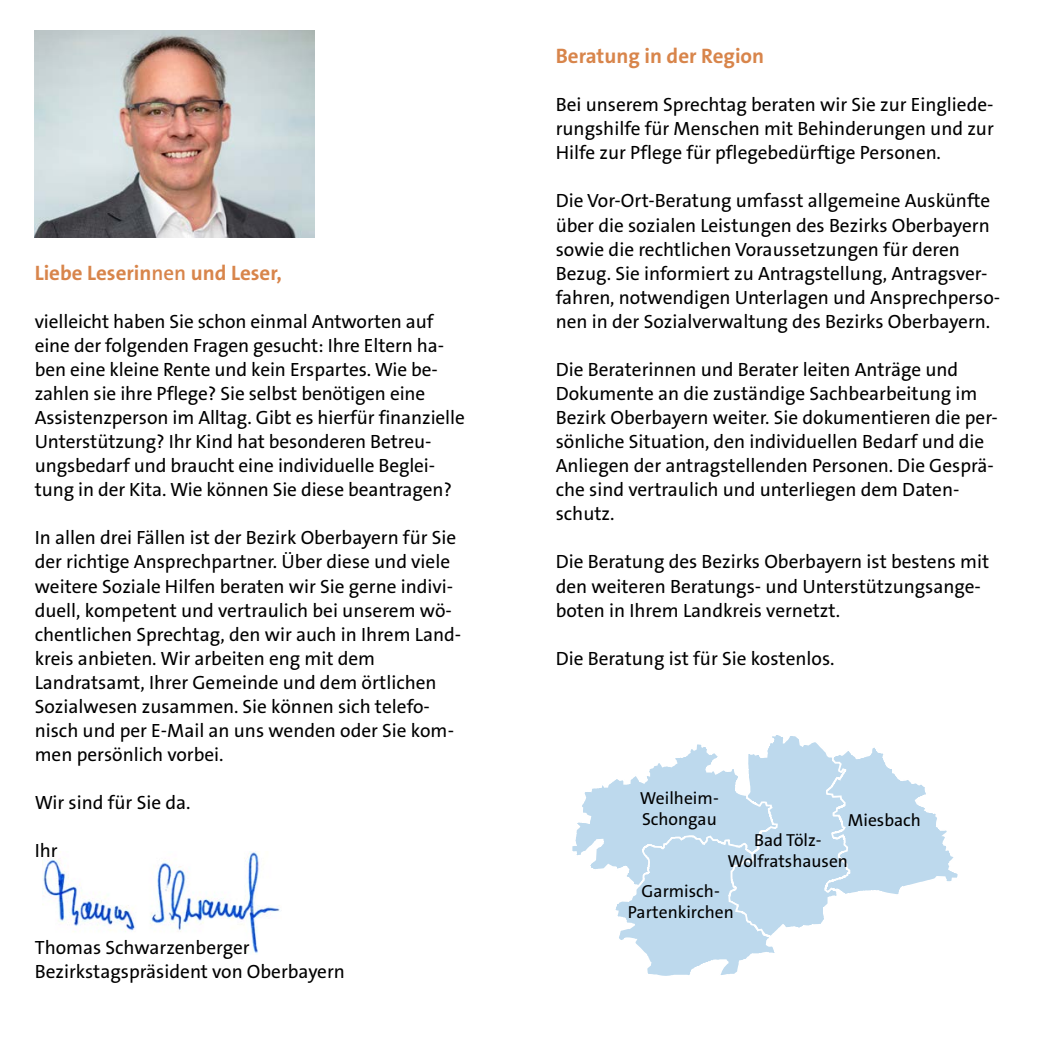
<style>
.page{position:relative;width:1042px;height:1042px;background:#fff}
.page>*{position:absolute;margin:0;border:0;box-sizing:border-box;transform-origin:0 0}
.H2{font:21px "The Sans LP7 Bld";color:#d8854b}
.p_fließtext{font:19.25px/24.2px "The Sans LP5 Plain";color:#000}
.t1{font:17.5px/21px "The Sans LP5 Plain";color:#000;text-align:center}
.s1{font-family:"The Sans LP6 Se Bld"}
</style>
<div class="page">
<img style="left:42px;top:851px;width:238px;height:103px">
<img style="left:35px;top:30px;width:280px;height:207px">
<svg style="left:572px;top:735px;width:386px;height:241px"></svg>
<h1 class="H2" style="left:35px;top:259px;width:249px">Liebe Leserin<span class="s1">nen</span> und Leser,</h1>
<p class="p_fließtext" style="left:35px;top:309px;width:432px">vielleicht haben Sie schon einmal Antworten auf eine der folgenden Fragen gesucht: Ihre Eltern ha&shy;ben eine kleine Rente und kein Erspartes. Wie be&shy;zahlen sie ihre Pflege? Sie selbst benötigen eine Assistenzperson im Alltag. Gibt es hierfür finanzielle Unterstützung? Ihr Kind hat besonderen Betreu&shy;ungsbedarf und braucht eine individuelle Beglei&shy;tung in der Kita. Wie können Sie diese beantragen?</p>
<p class="p_fließtext" style="left:35px;top:526px;width:428px">In allen drei Fällen ist der Bezirk Oberbayern für Sie der richtige Ansprechpartner. Über diese und viele weitere Soziale Hilfen beraten wir Sie gerne indivi&shy;duell, kompetent und vertraulich bei unserem wö&shy;chentlichen Sprechtag, den wir auch in Ihrem Land&shy;kreis anbieten. Wir arbeiten eng mit dem Landratsamt, Ihrer Gemeinde und dem örtlichen Sozialwesen zusammen. Sie können sich telefo&shy;nisch und per E-Mail an uns wenden oder Sie kom&shy;men persönlich vorbei.</p>
<p class="p_fließtext" style="left:35px;top:791px;width:157px">Wir sind für Sie da.</p>
<p class="p_fließtext" style="left:35px;top:839px;width:24px">Ihr</p>
<p class="p_fließtext" style="left:35px;top:935px;width:312px">Thomas Schwarzenberger<br>Bezirkstagspräsident von Oberbayern</p>
<h1 class="H2" style="left:556px;top:42px;width:210px">Beratung in der Region</h1>
<p class="p_fließtext" style="left:556px;top:93px;width:440px;text-align:justify">Bei unserem Sprechtag beraten wir Sie zur Eingliede&shy;rungshilfe für Menschen mit Behinderungen und zur Hilfe zur Pflege für pflegebedürftige Personen.</p>
<p class="p_fließtext" style="left:556px;top:189px;width:446px">Die Vor-Ort-Beratung umfasst allgemeine Auskünfte über die sozialen Leistungen des Bezirks Oberbayern sowie die rechtlichen Voraussetzungen für deren Bezug. Sie informiert zu Antragstellung, Antragsver&shy;fahren, notwendigen Unterlagen und Ansprechperso&shy;nen in der Sozialverwaltung des Bezirks Oberbayern.</p>
<p class="p_fließtext" style="left:556px;top:357px;width:444px">Die Beraterinnen und Berater leiten Anträge und Dokumente an die zuständige Sachbearbeitung im Bezirk Oberbayern weiter. Sie dokumentieren die per&shy;sönliche Situation, den individuellen Bedarf und die Anliegen der antragstellenden Personen. Die Gesprä&shy;che sind vertraulich und unterliegen dem Daten&shy;schutz.</p>
<p class="p_fließtext" style="left:556px;top:550px;width:435px">Die Beratung des Bezirks Oberbayern ist bestens mit den weiteren Beratungs- und Unterstützungsange&shy;boten in Ihrem Landkreis vernetzt.</p>
<p class="p_fließtext" style="left:556px;top:646px;width:280px">Die Beratung ist für Sie kostenlos.</p>
<p class="t1" style="left:640px;top:789px;width:80px;text-align:left">Weilheim-<br>Schongau</p>
<p class="t1" style="left:848px;top:811px;width:74px">Miesbach</p>
<p class="t1" style="left:727px;top:831px;width:122px">Bad Tölz-<br>Wolfratshausen</p>
<p class="t1" style="left:628px;top:882px;width:107px">Garmisch-<br>Partenkirchen</p>
</div>
